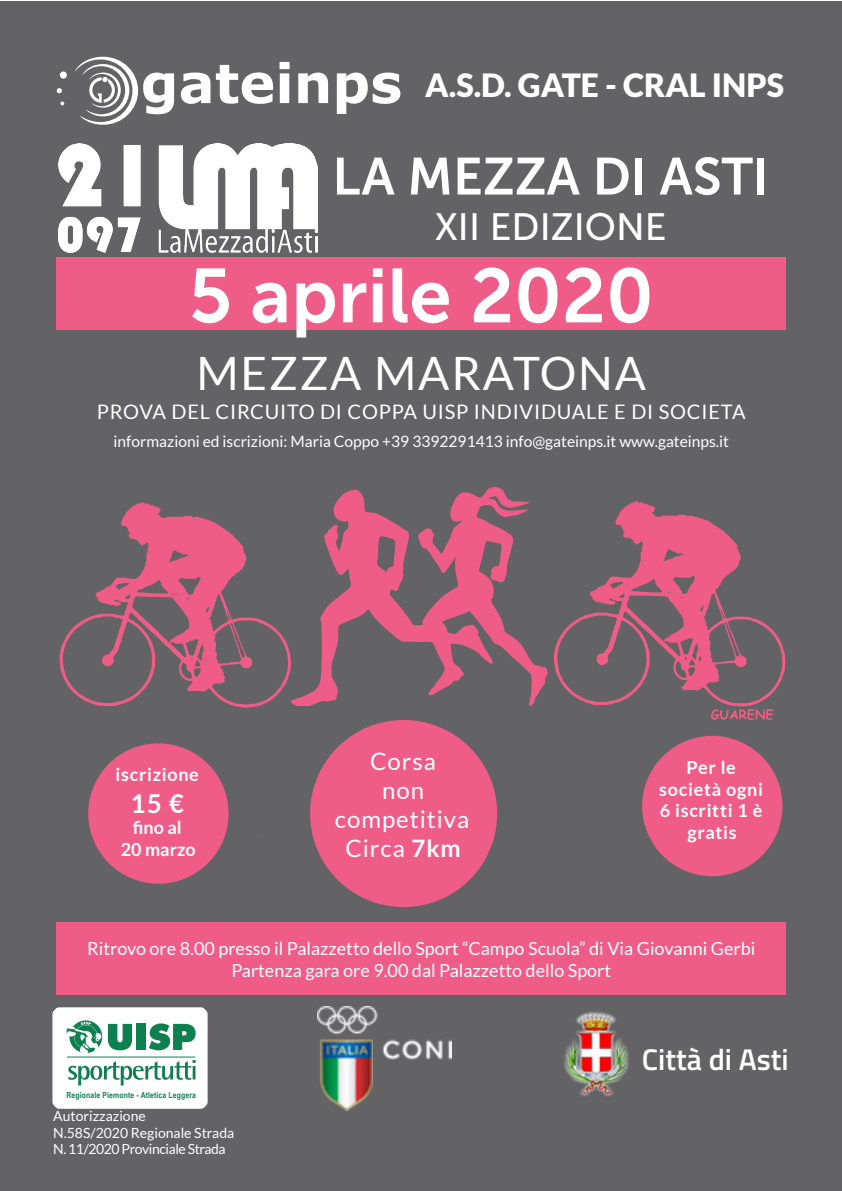
<style>
.page{position:relative;width:842px;height:1191px;background:#fff}
.page>*{position:absolute;margin:0;border:0;box-sizing:border-box;transform-origin:0 0}
.t1{font:76px "Museo Sans 700";color:#fff}
.t2{font:52px "Museo Sans 700";color:#fff}
.t3{font:46px "Lato";letter-spacing:.04em;color:#fff}
.t4{font:38px "Museo Sans 500";color:#fff}
.t5{font:900 32px "Lato";color:#fff}
.t6{font:600 30px "Titillium Web";color:#fff}
.t7{font:700 26px "Lato";color:#fff}
.t8{font:24px/28.8px "Lato";letter-spacing:.04em;color:#fff;text-align:center}
.t9{font:20px "Lato";letter-spacing:.04em;color:#fff}
.t10{font:18px "Lato";color:#fff}
.t11{font:700 18px/21.6px "Lato";letter-spacing:.04em;color:#fff;text-align:center}
.t12{font:15.6px "Lato";color:#fff}
.t13{font:14px "Lato";color:#fff}
.t14{font:14px "Lato";letter-spacing:-.03em;color:#fff}
.t15{font:700 8.4px "Arial";letter-spacing:.02em;color:#0e804f;scale:.82 1}
.s1{font-weight:700}
</style>
<div class="page">
<div style="left:0;top:1px;width:842px;height:1190px;background:#636366"></div>
<div style="left:57px;top:922px;width:729px;height:72px;background:#f05c88"></div>
<div style="left:57px;top:257px;width:729px;height:73px;background:#f05c88"></div>
<img style="left:58px;top:144px;width:259px;height:108px">
<div style="left:310px;top:720px;width:187px;height:187px;background:#f05c88;border-radius:50%"></div>
<svg style="left:75px;top:57px;width:325px;height:68px"></svg>
<div style="left:60px;top:71px;width:7px;height:8px;background:#fff;border-radius:50%"></div>
<svg style="left:57px;top:88px;width:5px;height:5px"></svg>
<svg style="left:60px;top:102px;width:4px;height:3px"></svg>
<img style="left:317px;top:1007px;width:134px;height:104px">
<img style="left:564px;top:1011px;width:65px;height:85px">
<div style="left:88px;top:743px;width:141px;height:140px;background:#f05c88;border-radius:50%"></div>
<svg style="left:52px;top:1007px;width:156px;height:102px"></svg>
<div style="left:642px;top:736px;width:140px;height:140px;background:#f05c88;border-radius:50%"></div>
<svg style="left:291px;top:487px;width:257px;height:219px"></svg>
<svg style="left:59px;top:502px;width:232px;height:206px"></svg>
<svg style="left:553px;top:501px;width:232px;height:205px"></svg>
<svg style="left:711px;top:709px;width:62px;height:11px"></svg>
<svg style="left:204px;top:651px;width:3px;height:12px"></svg>
<p class="t5" style="left:425px;top:67px;width:360px">A.S.D. GATE - CRAL INPS</p>
<p class="t2" style="left:332px;top:148px;width:438px">LA MEZZA DI ASTI</p>
<p class="t4" style="left:435px;top:206px;width:233px">XII EDIZIONE</p>
<p class="t1" style="left:189px;top:254px;width:466px">5 aprile 2020</p>
<p class="t3" style="left:196px;top:347px;width:451px">MEZZA MARATONA</p>
<p class="t9" style="left:97px;top:401px;width:650px">PROVA DEL CIRCUITO DI COPPA UISP INDIVIDUALE E DI SOCIETA</p>
<p class="t12" style="left:114px;top:433px;width:617px">informazioni ed iscrizioni: Maria Coppo +39 3392291413 info@gateinps.it www.gateinps.it</p>
<p class="t11" style="left:116px;top:764px;width:85px">iscrizione</p>
<p class="t7" style="left:131px;top:788px;width:55px">15 €</p>
<p class="t11" style="left:133px;top:816px;width:51px">fino al</p>
<p class="t11" style="left:121px;top:838px;width:76px">20 marzo</p>
<p class="t8" style="left:370px;top:747px;width:67px">Corsa</p>
<p class="t8" style="left:335px;top:775px;width:136px">non competitiva<br>Circa <span class="s1">7km</span></p>
<p class="t11" style="left:659px;top:756px;width:105px">Per le società ogni<br>6 iscritti 1 è gratis</p>
<p class="t10" style="left:87px;top:938px;width:670px">Ritrovo ore 8.00 presso il Palazzetto dello Sport “Campo Scuola” di Via Giovanni Gerbi</p>
<p class="t10" style="left:231px;top:960px;width:381px">Partenza gara ore 9.00 dal Palazzetto dello Sport</p>
<p class="t15" style="left:66px;top:1089px;width:159px">Regionale Piemonte - Atletica Leggera</p>
<p class="t13" style="left:53px;top:1108px;width:94px">Autorizzazione</p>
<p class="t13" style="left:53px;top:1124px;width:183px">N.58S/2020 Regionale Strada</p>
<p class="t14" style="left:53px;top:1141px;width:174px">N. 11/2020 Provinciale Strada</p>
<p class="t6" style="left:642px;top:1036px;width:148px">Città di Asti</p>
</div>
